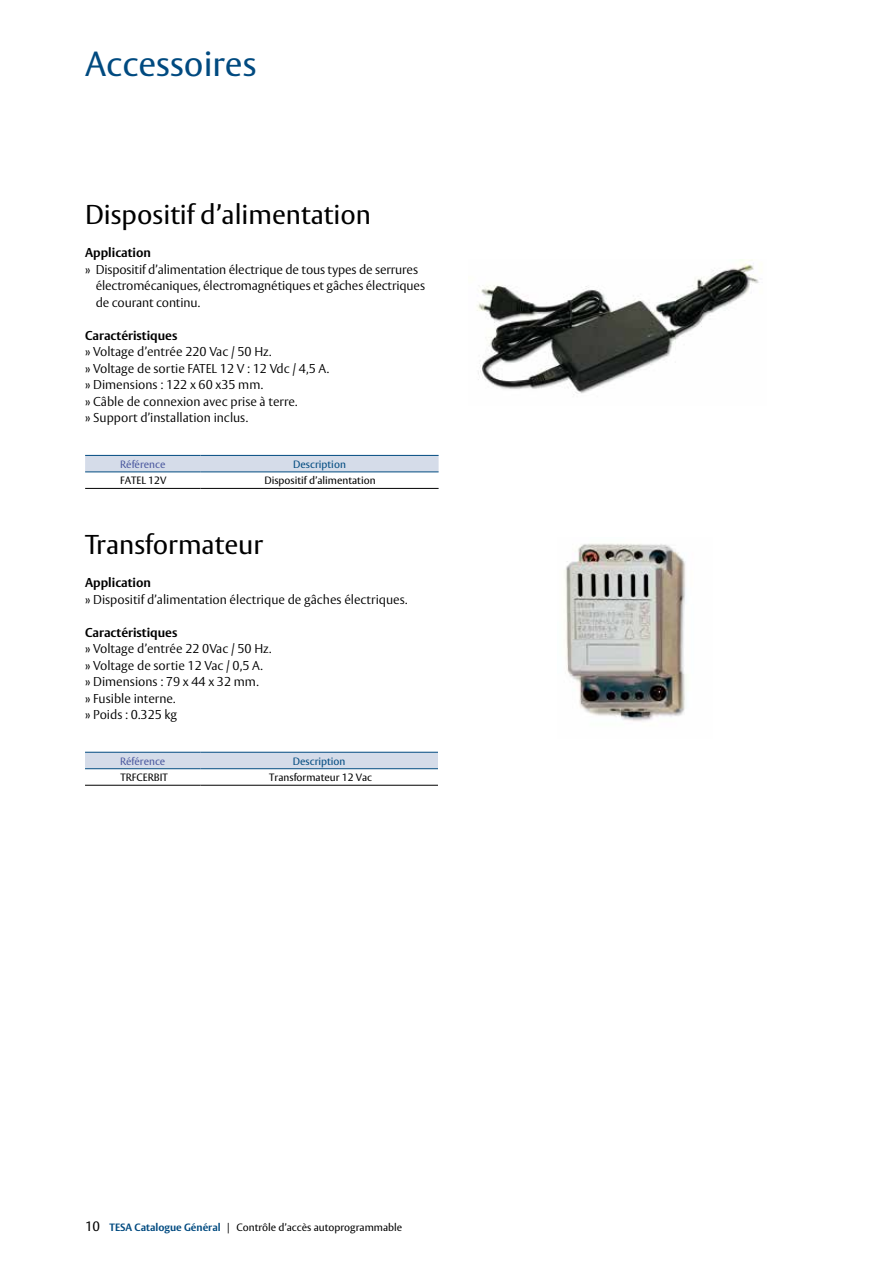
<style>
.page{position:relative;width:893px;height:1263px;background:#fff}
.page>*{position:absolute;margin:0;border:0;box-sizing:border-box;transform-origin:0 0}
.t1{font:34.5px "ASSA Vesta";color:#004a80}
.t2{font:27px "ASSA Vesta";color:#000}
.t3{font:300 12.75px/16.5px "ASSA Vesta";color:#000}
.t4{font:700 12.75px "ASSA Vesta";color:#000}
.t5{font:10.5px "ASSA Vesta";color:#000}
.t6{font:10.5px "ASSA Vesta";color:#004a80}
.t7{font:10.5px "ASSA Vesta";color:#49579e}
.s1{font-size:13.5px}
.s2{font-weight:700;color:#004a80}
</style>
<div class="page">
<img style="left:477px;top:259px;width:282px;height:136px">
<svg style="left:85px;top:456px;width:354px;height:32px"></svg>
<hr style="left:85px;top:488px;width:116px;height:1px;background:#000">
<hr style="left:201px;top:488px;width:238px;height:1px;background:#000">
<hr style="left:85px;top:455px;width:116px;height:1px;background:#004a80">
<hr style="left:201px;top:455px;width:238px;height:1px;background:#004a80">
<hr style="left:85px;top:471px;width:116px;height:1px;background:#004a80">
<hr style="left:201px;top:471px;width:238px;height:1px;background:#004a80">
<img style="left:565px;top:543px;width:121px;height:178px">
<svg style="left:85px;top:753px;width:353px;height:32px"></svg>
<hr style="left:85px;top:785px;width:115px;height:1px;background:#000">
<hr style="left:200px;top:785px;width:238px;height:1px;background:#000">
<hr style="left:85px;top:752px;width:115px;height:1px;background:#004a80">
<hr style="left:200px;top:752px;width:238px;height:1px;background:#004a80">
<hr style="left:85px;top:768px;width:115px;height:1px;background:#004a80">
<hr style="left:200px;top:768px;width:238px;height:1px;background:#004a80">
<h1 class="t1" style="left:85px;top:43px;width:173px">Accessoires</h1>
<h2 class="t2" style="left:85px;top:198px;width:288px">Dispositif d’alimentation</h2>
<p class="t4" style="left:85px;top:245px;width:68px">Application</p>
<p class="t3" style="left:96px;top:261px;width:331px;text-indent:-11px">» Dispositif d’alimentation électrique de tous types de serrures électromécaniques, électromagnétiques et gâches électriques de courant continu.</p>
<p class="t4" style="left:85px;top:327px;width:94px">Caractéristiques</p>
<p class="t3" style="left:85px;top:344px;width:246px">» Voltage d’entrée 220 Vac / 50 Hz.<br>» Voltage de sortie FATEL 12 V : 12 Vdc / 4,5 A. » Dimensions : 122 x 60 x35 mm.<br>» Câble de connexion avec prise à terre.<br>» Support d’installation inclus.</p>
<p class="t7" style="left:120px;top:458px;width:47px">Référence</p>
<p class="t6" style="left:293px;top:458px;width:54px">Description</p>
<p class="t5" style="left:120px;top:474px;width:48px">FATEL 12V</p>
<p class="t5" style="left:264px;top:474px;width:113px">Dispositif d’alimentation</p>
<h2 class="t2" style="left:85px;top:528px;width:180px">Transformateur</h2>
<p class="t4" style="left:85px;top:575px;width:68px">Application</p>
<p class="t3" style="left:85px;top:591px;width:324px">» Dispositif d’alimentation électrique de gâches électriques.</p>
<p class="t4" style="left:85px;top:624px;width:94px">Caractéristiques</p>
<p class="t3" style="left:85px;top:641px;width:188px">» Voltage d’entrée 22 0Vac / 50 Hz. » Voltage de sortie 12 Vac / 0,5 A.<br>» Dimensions : 79 x 44 x 32 mm.<br>» Fusible interne.<br>» Poids : 0.325 kg</p>
<p class="t7" style="left:120px;top:755px;width:47px">Référence</p>
<p class="t6" style="left:293px;top:755px;width:54px">Description</p>
<p class="t5" style="left:121px;top:771px;width:49px">TRFCERBIT</p>
<p class="t5" style="left:269px;top:771px;width:104px">Transformateur 12 Vac</p>
<p class="t5" style="left:85px;top:1221px;width:319px"><span class="s1">10</span> <span class="s2">TESA Catalogue Général</span> | Contrôle d’accès autoprogrammable</p>
</div>
